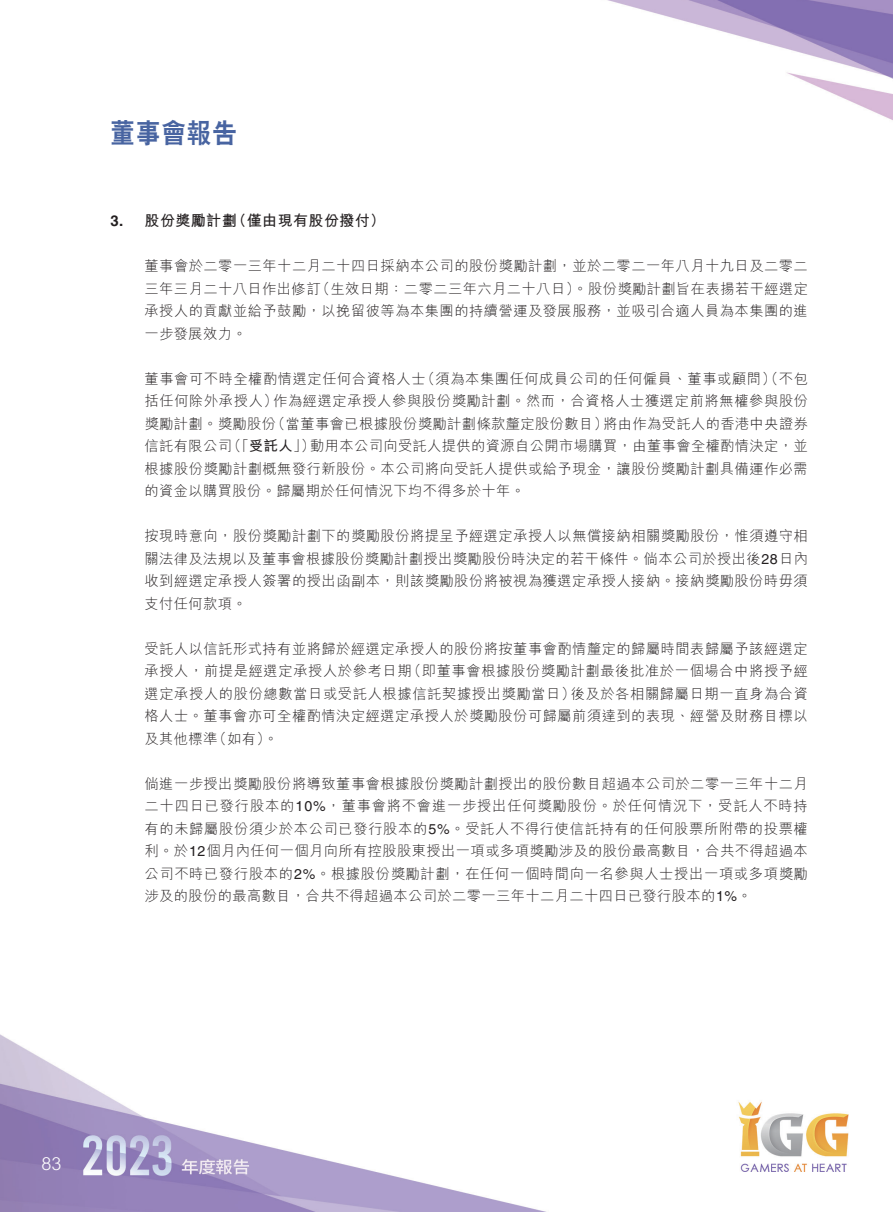
<style>
.page{position:relative;width:893px;height:1212px;background:#fff}
.page>*{position:absolute;margin:0;border:0;box-sizing:border-box;transform-origin:0 0}
.t1{font:800 27px "C Hei 2 HK";letter-spacing:.05em;color:#4864a1;scale:.9 1}
.t2{font:300 18px "M Hei HK";color:#fff}
.t3{font:700 15px "M Hei HK";letter-spacing:.03em;color:#231f20}
.t4{font:700 15px "Helvetica LT Std";color:#231f20}
.t5{font:300 14.25px/22.5px "M Hei HK";letter-spacing:.035em;color:#231f20}
.s1{font-weight:700}
.s2{font-family:"Helvetica LT Std";font-weight:400}
</style>
<div class="page">
<img style="left:0;top:0;width:893px;height:1212px">
<h1 class="t1" style="left:111px;top:115px;width:142px">董事會報告</h1>
<p class="t4" style="left:111px;top:212px;width:14px">3.</p>
<p class="t3" style="left:145px;top:210px;width:94px">股份獎勵計劃</p>
<p class="t3" style="left:231px;top:210px;width:155px">（僅由現有股份撥付(</p>
<p class="t5" style="left:145px;top:254px;width:665px;text-align:right">董事會於二零一三年十二月二十四日採納本公司的股份獎勵計劃，並於二零二一年八月十九日及二零二（生效日期：二零二三年六月二十八日）。股份獎勵計劃旨在表揚若干經選定</p>
<p class="t5" style="left:145px;top:277px;width:665px">三年三月二十八日作出修訂<br>承授人的貢獻並給予鼓勵，以挽留彼等為本集團的持續營運及發展服務，並吸引合適人員為本集團的進一步發展效力。</p>
<p class="t5" style="left:421px;top:367px;width:389px">（須為本集團任何成員公司的任何僱員、董事或顧問）（不包</p>
<p class="t5" style="left:273px;top:367px;width:536px;text-indent:-129px">董事會可不時全權酌情選定任何合資格人士<br>作為經選定承授人參與股份獎勵計劃。然而，合資格人士獲選定前將無權參與股份</p>
<p class="t5" style="left:145px;top:389px;width:135px">括任何除外承授人）</p>
<p class="t5" style="left:271px;top:412px;width:338px">（當董事會已根據股份獎勵計劃條款釐定股份數目）</p>
<p class="t5" style="left:603px;top:412px;width:206px">將由作為受託人的香港中央證券</p>
<p class="t5" style="left:145px;top:412px;width:133px">獎勵計劃。獎勵股份</p>
<p class="t5" style="left:227px;top:434px;width:89px">（「<span class="s1">受託人</span>」）</p>
<p class="t5" style="left:310px;top:434px;width:499px">動用本公司向受託人提供的資源自公開市場購買，由董事會全權酌情決定，並</p>
<p class="t5" style="left:145px;top:434px;width:665px">信託有限公司<br>根據股份獎勵計劃概無發行新股份。本公司將向受託人提供或給予現金，讓股份獎勵計劃具備運作必需的資金以購買股份。歸屬期於任何情況下均不得多於十年。</p>
<p class="t5" style="left:145px;top:524px;width:665px;text-align:justify">按現時意向，股份獎勵計劃下的獎勵股份將提呈予經選定承授人以無償接納相關獎勵股份，惟須遵守相關法律及法規以及董事會根據股份獎勵計劃授出獎勵股份時決定的若干條件。倘本公司於授出後<span class="s2">28</span>日內收到經選定承授人簽署的授出函副本，則該獎勵股份將被視為獲選定承授人接納。接納獎勵股份時毋須支付任何款項。</p>
<p class="t5" style="left:145px;top:637px;width:665px;text-align:right">受託人以信託形式持有並將歸於經選定承授人的股份將按董事會酌情釐定的歸屬時間表歸屬予該經選定（即董事會根據股份獎勵計劃最後批准於一個場合中將授予經</p>
<p class="t5" style="left:145px;top:659px;width:269px">承授人，前提是經選定承授人於參考日期</p>
<p class="t5" style="left:145px;top:682px;width:432px">選定承授人的股份總數當日或受託人根據信託契據授出獎勵當日）</p>
<p class="t5" style="left:145px;top:704px;width:665px">格人士。董事會亦可全權酌情決定經選定承授人於獎勵股份可歸屬前須達到的表現、經營及財務目標以</p>
<p class="t5" style="left:212px;top:727px;width:67px">（如有。(</p>
<p class="t5" style="left:571px;top:682px;width:239px">後及於各相關歸屬日期一直身為合資</p>
<p class="t5" style="left:145px;top:727px;width:74px">及其他標準</p>
<p class="t5" style="left:145px;top:772px;width:665px;text-align:justify">倘進一步授出獎勵股份將導致董事會根據股份獎勵計劃授出的股份數目超過本公司於二零一三年十二月二十四日已發行股本的<span class="s2">10%</span>，董事會將不會進一步授出任何獎勵股份。於任何情況下，受託人不時持有的未歸屬股份須少於本公司已發行股本的<span class="s2">5%</span>。受託人不得行使信託持有的任何股票所附帶的投票權利。於<span class="s2">12</span>個月內任何一個月向所有控股股東授出一項或多項獎勵涉及的股份最高數目，合共不得超過本公司不時已發行股本的<span class="s2">2%</span>。根據股份獎勵計劃，在任何一個時間向一名參與人士授出一項或多項獎勵涉及的股份的最高數目，合共不得超過本公司於二零一三年十二月二十四日已發行股本的<span class="s2">1%</span>。</p>
<p class="t2" style="left:41px;top:1154px;width:22px">83</p>
</div>
